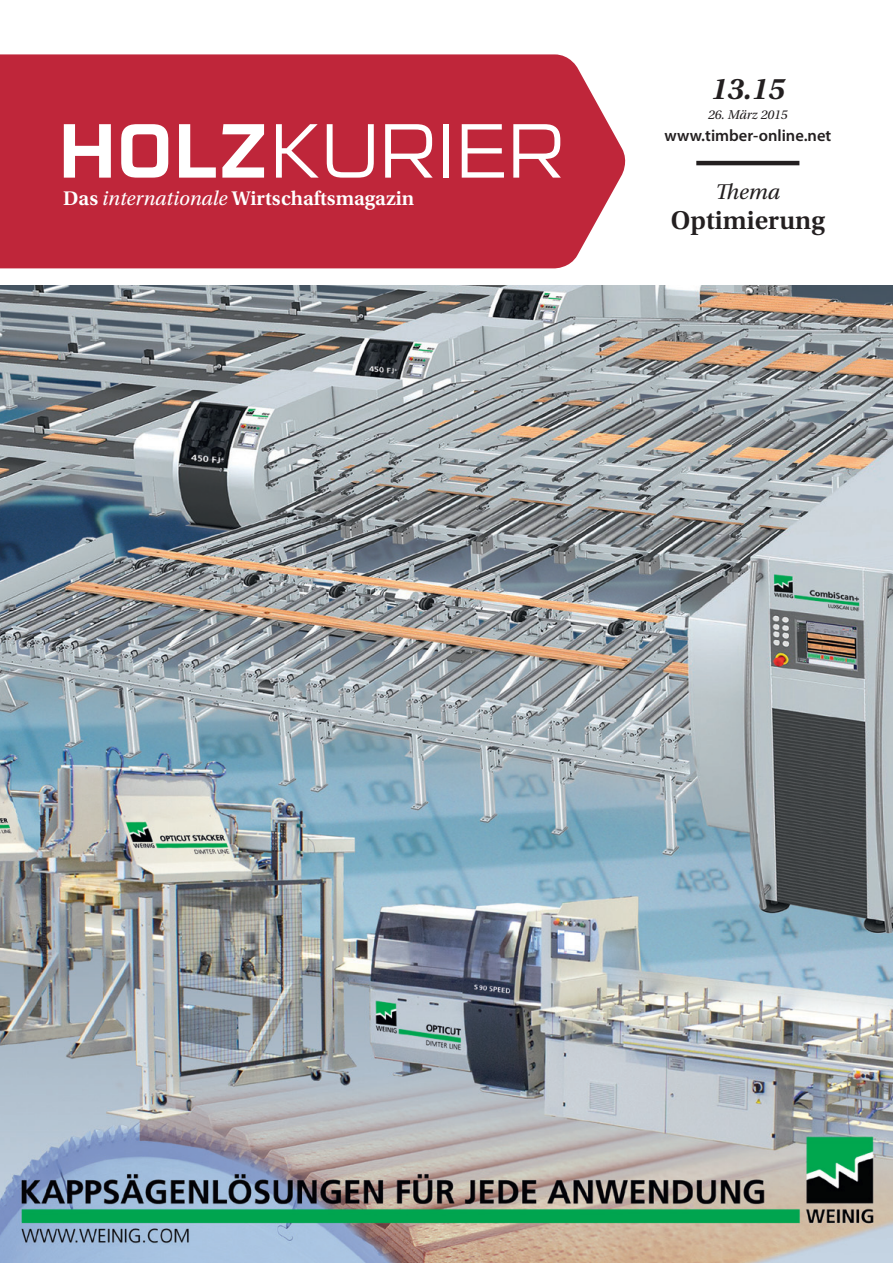
<style>
.page{position:relative;width:893px;height:1263px;background:#fff}
.page>*{position:absolute;margin:0;border:0;box-sizing:border-box;transform-origin:0 0}
.t1{font:italic 600 31.5px "Utopia Std";color:#231f20}
.t2{font:600 27px "Utopia Std";color:#231f20}
.t3{font:italic 22.5px "Utopia Std";color:#231f20}
.t4{font:600 20.85px "Utopia Std";color:#fff}
.t5{font:600 16.5px "Myriad Pro";color:#231f20}
.t6{font:italic 13.5px "Utopia Std";color:#231f20}
.s1{font-weight:400;font-style:italic}
</style>
<div class="page">
<img style="left:0;top:285px;width:893px;height:978px">
<div style="left:0;top:54px;width:626px;height:214px;background:#bf263a"></div>
<svg style="left:64px;top:124px;width:47px;height:54px"></svg>
<svg style="left:121px;top:124px;width:47px;height:54px"></svg>
<svg style="left:179px;top:124px;width:37px;height:54px"></svg>
<svg style="left:222px;top:124px;width:42px;height:54px"></svg>
<svg style="left:276px;top:124px;width:43px;height:54px"></svg>
<svg style="left:327px;top:124px;width:47px;height:54px"></svg>
<svg style="left:385px;top:124px;width:48px;height:54px"></svg>
<div style="left:443px;top:124px;width:6px;height:54px;background:#fff"></div>
<svg style="left:462px;top:124px;width:42px;height:54px"></svg>
<svg style="left:513px;top:124px;width:48px;height:54px"></svg>
<hr style="left:696px;top:161px;width:103px;height:4px;background:#231f20">
<p class="t4" style="left:63px;top:186px;width:353px">Das <span class="s1">internationale</span> Wirtschaftsmagazin</p>
<h1 class="t1" style="left:711px;top:71px;width:75px">13.15</h1>
<p class="t6" style="left:708px;top:107px;width:81px">26. März 2015</p>
<p class="t5" style="left:664px;top:127px;width:168px">www.timber-online.net</p>
<p class="t3" style="left:716px;top:179px;width:66px">Thema</p>
<p class="t2" style="left:671px;top:205px;width:156px">Optimierung</p>
</div>
